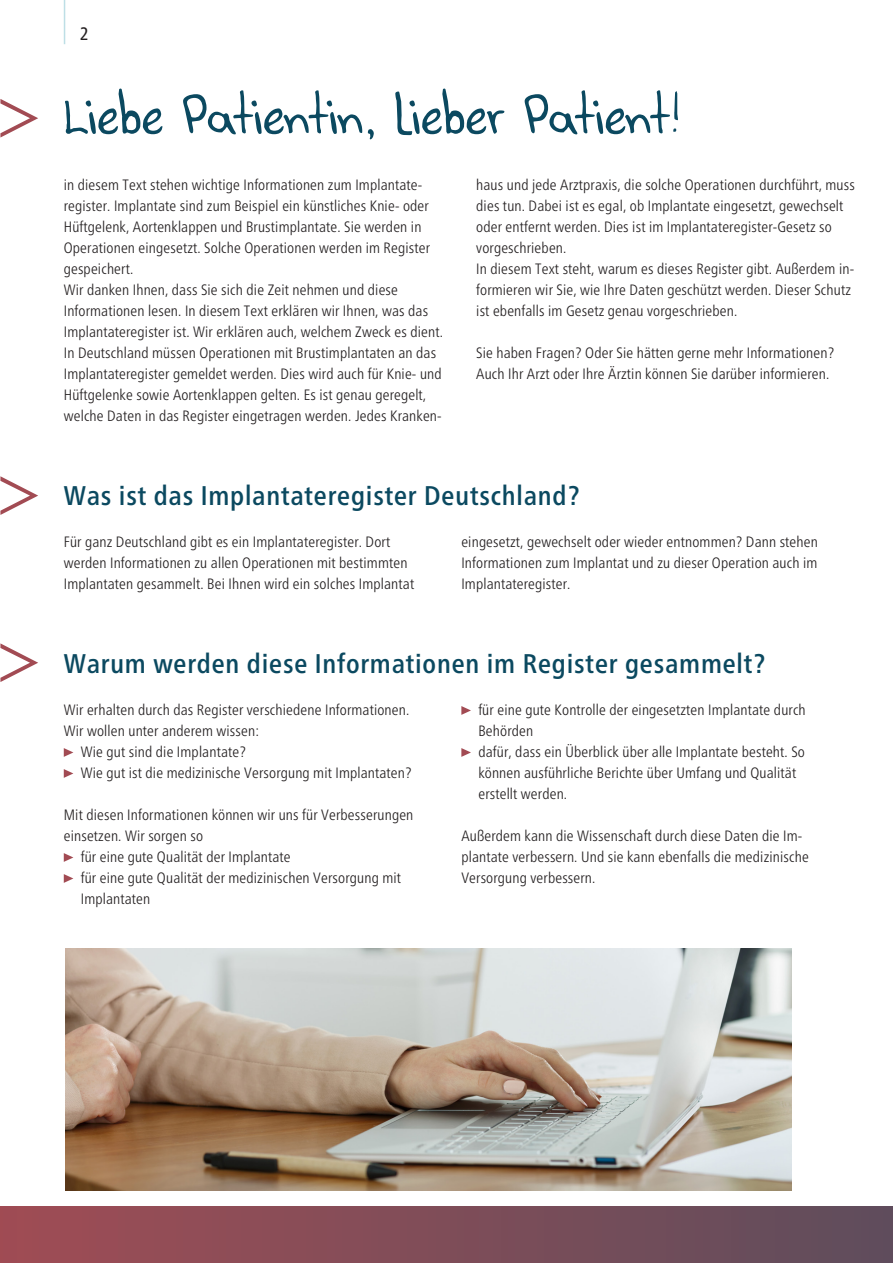
<style>
.page{position:relative;width:893px;height:1263px;background:#fff}
.page>*{position:absolute;margin:0;border:0;box-sizing:border-box;transform-origin:0 0}
.Head_1{font:57px "Agnieszka Handwriting";color:#0b4960}
.Head_2_19_PT{font:500 condensed 27px "Frutiger Neue LT";letter-spacing:.03em;color:#0b4960}
.t1{font:condensed 18px "Frutiger Neue LT";color:#231f20}
.Fließtext{font:300 condensed 15px/21px "Frutiger Neue LT";letter-spacing:.01em;color:#231f20}
</style>
<div class="page">
<div style="left:0;top:1206px;width:893px;height:57px;background:linear-gradient(to right,#9f4d55,#5e4d5c)"></div>
<hr style="left:64px;top:0;width:1px;height:44px;background:#bedfe6">
<svg style="left:0;top:99px;width:38px;height:39px"></svg>
<svg style="left:0;top:476px;width:38px;height:39px"></svg>
<svg style="left:64px;top:748px;width:9px;height:9px"></svg>
<svg style="left:64px;top:769px;width:9px;height:9px"></svg>
<svg style="left:64px;top:853px;width:9px;height:9px"></svg>
<svg style="left:64px;top:874px;width:9px;height:9px"></svg>
<svg style="left:461px;top:706px;width:10px;height:9px"></svg>
<svg style="left:461px;top:748px;width:10px;height:9px"></svg>
<svg style="left:0;top:643px;width:38px;height:39px"></svg>
<img style="left:66px;top:949px;width:725px;height:242px">
<p class="t1" style="left:80px;top:23px;width:10px">2</p>
<p class="Head_1" style="left:64px;top:80px;width:617px">Liebe Patientin, lieber Patient!</p>
<p class="Fließtext" style="left:64px;top:174px;width:368px">in diesem Text stehen wichtige Informationen zum Implantate&shy;register. Implantate sind zum Beispiel ein künstliches Knie- oder Hüftgelenk, Aortenklappen und Brustimplantate. Sie werden in Operationen eingesetzt. Solche Operationen werden im Register gespeichert.</p>
<p class="Fließtext" style="left:64px;top:279px;width:381px">Wir danken Ihnen, dass Sie sich die Zeit nehmen und diese<br>Informationen lesen. In diesem Text erklären wir Ihnen, was das<br>Implantateregister ist. Wir erklären auch, welchem Zweck es dient.</p>
<p class="Fließtext" style="left:64px;top:342px;width:379px">In Deutschland müssen Operationen mit Brustimplantaten an das Implantateregister gemeldet werden. Dies wird auch für Knie- und Hüftgelenke sowie Aortenklappen gelten. Es ist genau geregelt, welche Daten in das Register eingetragen werden. Jedes Kranken-</p>
<p class="Fließtext" style="left:476px;top:174px;width:380px">haus und jede Arztpraxis, die solche Operationen durchführt, muss dies tun. Dabei ist es egal, ob Implantate eingesetzt, gewechselt oder entfernt werden. Dies ist im Implantateregister-Gesetz so vorgeschrieben.</p>
<p class="Fließtext" style="left:476px;top:258px;width:379px">In diesem Text steht, warum es dieses Register gibt. Außerdem in&shy;formieren wir Sie, wie Ihre Daten geschützt werden. Dieser Schutz ist ebenfalls im Gesetz genau vorgeschrieben.</p>
<p class="Fließtext" style="left:476px;top:342px;width:359px">Sie haben Fragen? Oder Sie hätten gerne mehr Informationen?<br>Auch Ihr Arzt oder Ihre Ärztin können Sie darüber informieren.</p>
<p class="Head_2_19_PT" style="left:64px;top:479px;width:517px">Was ist das Implantateregister Deutschland?</p>
<p class="Fließtext" style="left:64px;top:531px;width:352px">Für ganz Deutschland gibt es ein Implantateregister. Dort werden Informationen zu allen Operationen mit bestimmten<br>Implantaten gesammelt. Bei Ihnen wird ein solches Implantat</p>
<p class="Fließtext" style="left:461px;top:531px;width:358px;text-align:justify">eingesetzt, gewechselt oder wieder entnommen? Dann stehen Informationen zum Implantat und zu dieser Operation auch im Implantateregister.</p>
<p class="Head_2_19_PT" style="left:64px;top:647px;width:703px">Warum werden diese Informationen im Register gesammelt?</p>
<p class="Fließtext" style="left:64px;top:699px;width:347px">Wir erhalten durch das Register verschiedene Informationen.<br>Wir wollen unter anderem wissen:</p>
<p class="Fließtext" style="left:81px;top:741px;width:167px">Wie gut sind die Implantate?</p>
<p class="Fließtext" style="left:81px;top:762px;width:332px">Wie gut ist die medizinische Versorgung mit Implantaten?</p>
<p class="Fließtext" style="left:64px;top:804px;width:351px">Mit diesen Informationen können wir uns für Verbesserungen einsetzen. Wir sorgen so</p>
<p class="Fließtext" style="left:81px;top:846px;width:211px">für eine gute Qualität der Implantate</p>
<p class="Fließtext" style="left:81px;top:867px;width:322px">für eine gute Qualität der medizinischen Versorgung mit<br>Implantaten</p>
<p class="Fließtext" style="left:478px;top:699px;width:329px">für eine gute Kontrolle der eingesetzten Implantate durch<br>Behörden</p>
<p class="Fließtext" style="left:478px;top:741px;width:328px">dafür, dass ein Überblick über alle Implantate besteht. So können ausführliche Berichte über Umfang und Qualität erstellt werden.</p>
<p class="Fließtext" style="left:461px;top:825px;width:349px">Außerdem kann die Wissenschaft durch diese Daten die Im&shy;plantate verbessern. Und sie kann ebenfalls die medizinische<br>Versorgung verbessern.</p>
</div>
